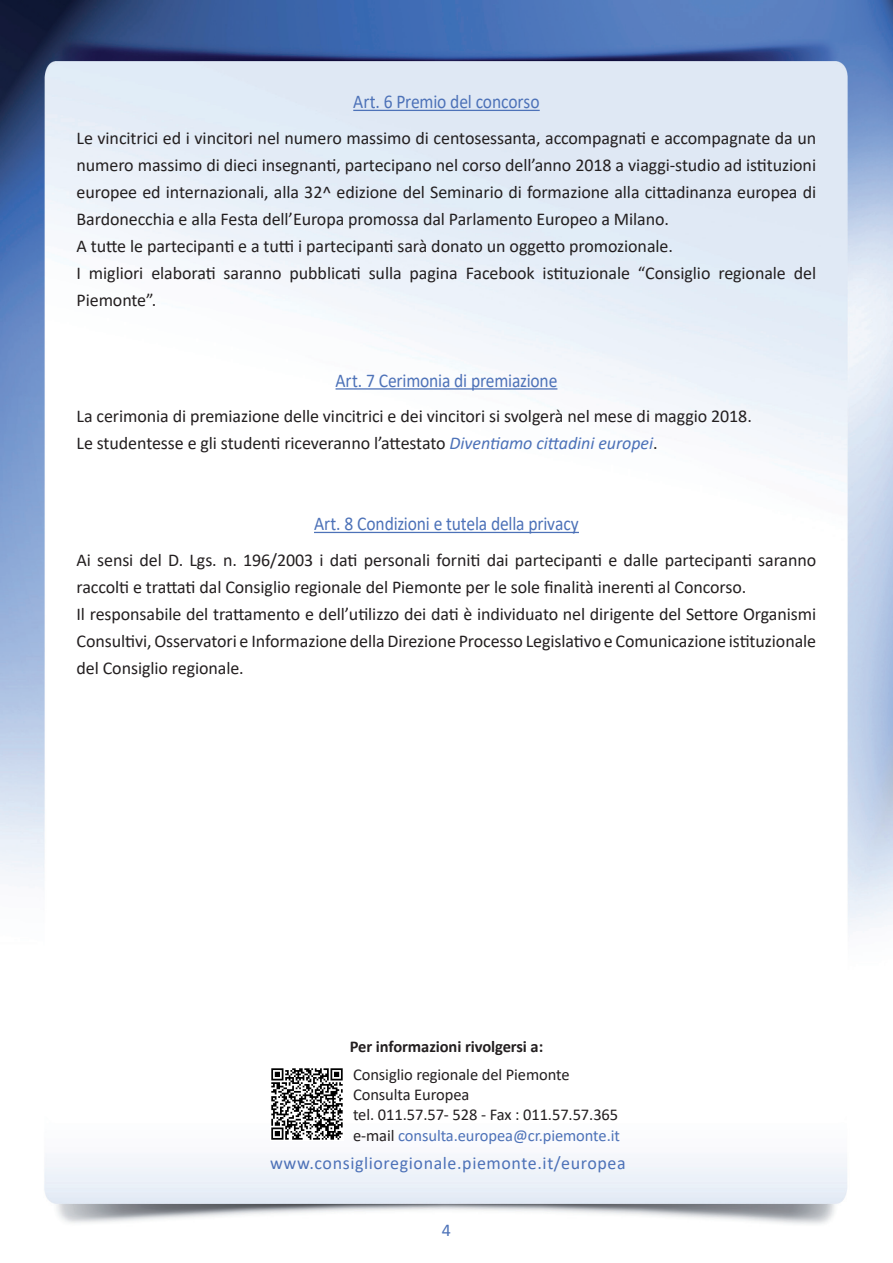
<style>
.page{position:relative;width:893px;height:1263px;background:#fff}
.page>*{position:absolute;margin:0;border:0;box-sizing:border-box;transform-origin:0 0}
.t1{font:19.5px "Calibri";letter-spacing:-.01em;color:#4d72b8;scale:.9 1}
.t2{font:18px/27px "Calibri";letter-spacing:-.005em;color:#231f20}
.t3{font:18px "Calibri";letter-spacing:.035em;color:#4d72b8}
.t4{font:16.5px/20.2px "Calibri";letter-spacing:-.005em;color:#231f20}
.t5{font:700 16.5px "Calibri";letter-spacing:-.005em;color:#231f20}
.s1{font-style:italic;color:#4d72b8}
.s2{color:#4d72b8}
</style>
<div class="page">
<img style="left:0;top:0;width:893px;height:1224px">
<img style="left:270px;top:1067px;width:73px;height:73px">
<hr style="left:353px;top:110px;width:187px;height:1px;background:#4d72b8">
<hr style="left:336px;top:388px;width:221px;height:2px;background:#4d72b8">
<hr style="left:314px;top:532px;width:265px;height:1px;background:#4d72b8">
<p class="t1" style="left:353px;top:88px;width:209px">Art. 6 Premio del concorso</p>
<p class="t2" style="left:77px;top:124px;width:741px">Le vincitrici ed i vincitori nel numero massimo di centosessanta, accompagnati e accompagnate da un numero massimo di dieci insegnanti, partecipano nel corso dell’anno 2018 a viaggi-studio ad istituzioni europee ed internazionali, alla 32^ edizione del Seminario di formazione alla cittadinanza europea di Bardonecchia e alla Festa dell’Europa promossa dal Parlamento Europeo a Milano.<br>A tutte le partecipanti e a tutti i partecipanti sarà donato un oggetto promozionale.<br>I migliori elaborati saranno pubblicati sulla pagina Facebook istituzionale “Consiglio regionale del Piemonte”.</p>
<p class="t1" style="left:336px;top:367px;width:248px">Art. 7 Cerimonia di premiazione</p>
<p class="t2" style="left:77px;top:402px;width:677px">La cerimonia di premiazione delle vincitrici e dei vincitori si svolgerà nel mese di maggio 2018.<br>Le studentesse e gli studenti riceveranno l’attestato <span class="s1">Diventiamo cittadini europei</span>.</p>
<p class="t1" style="left:314px;top:510px;width:296px">Art. 8 Condizioni e tutela della privacy</p>
<p class="t2" style="left:77px;top:546px;width:741px">Ai sensi del D. Lgs. n. 196/2003 i dati personali forniti dai partecipanti e dalle partecipanti saranno raccolti e trattati dal Consiglio regionale del Piemonte per le sole finalità inerenti al Concorso.<br>Il responsabile del trattamento e dell’utilizzo dei dati è individuato nel dirigente del Settore Organismi Consultivi, Osservatori e Informazione della Direzione Processo Legislativo e Comunicazione istituzionale del Consiglio regionale.</p>
<p class="t5" style="left:350px;top:1035px;width:195px">Per informazioni rivolgersi a:</p>
<p class="t4" style="left:353px;top:1064px;width:268px">Consiglio regionale del Piemonte Consulta Europea<br>tel. 011.57.57- 528 - Fax : 011.57.57.365 e-mail <span class="s2">consulta.europea@cr.piemonte.it</span></p>
<p class="t3" style="left:270px;top:1151px;width:357px">www.consiglioregionale.piemonte.it/europea</p>
<p class="t3" style="left:442px;top:1218px;width:11px">4</p>
</div>
